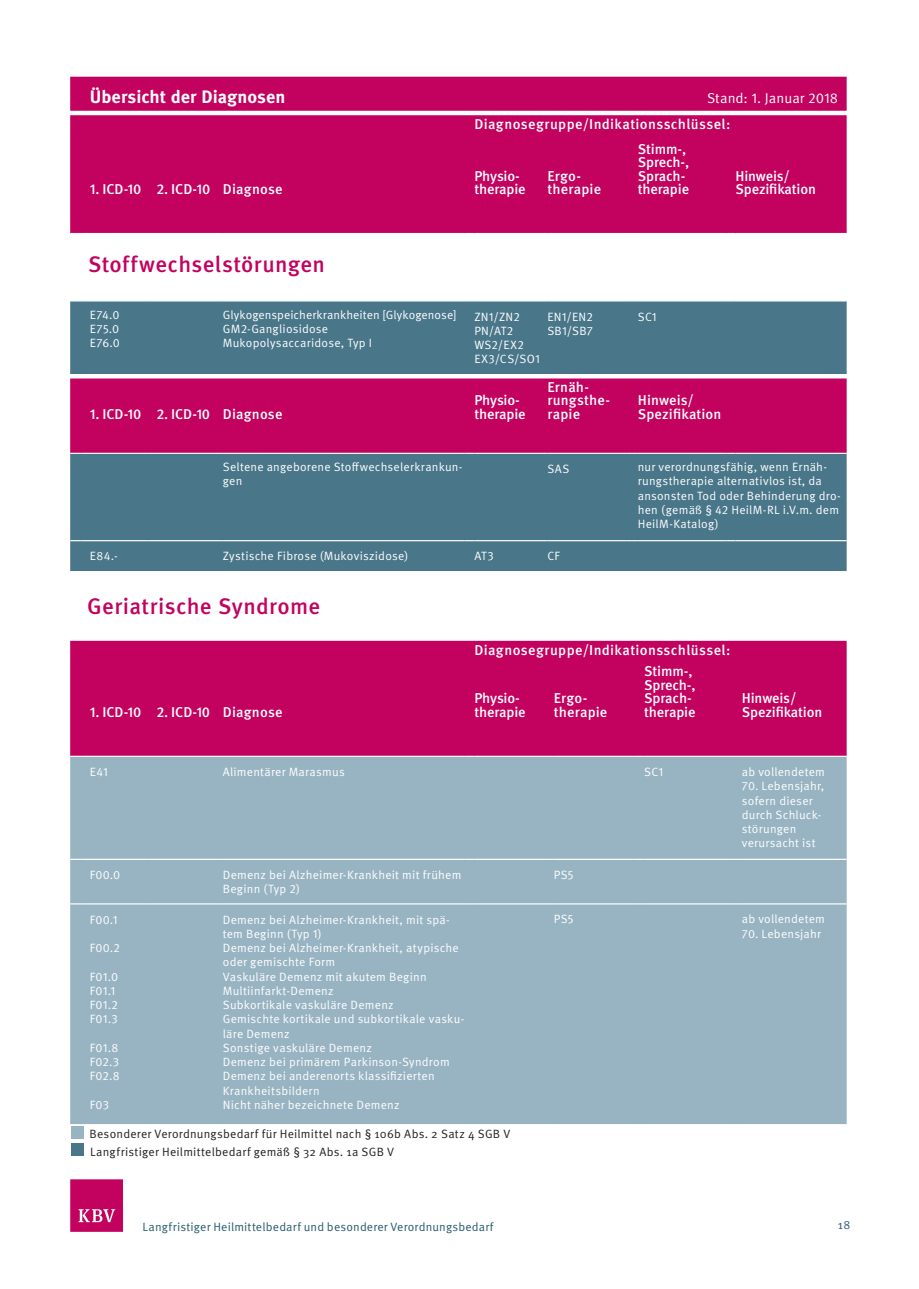
<style>
.page{position:relative;width:919px;height:1289px;background:#fff}
.page>*{position:absolute;margin:0;border:0;box-sizing:border-box;transform-origin:0 0}
.t1{font:500 22.5px "Meta OT";letter-spacing:.015em;color:#c3015f}
.t2{font:700 18px "Meta OT";color:#fff}
.t3{font:500 14.25px/13.5px "Meta OT";letter-spacing:.005em;color:#fff}
.t4{font:500 14.25px "Meta OT";letter-spacing:.025em;color:#fff}
.t5{font:14.25px "Meta OT Norm";color:#fff}
.t6{font:12px/14.2px "Meta OT Norm";letter-spacing:.015em;color:#fff}
.t7{font:12px/18px "Meta OT Norm";letter-spacing:.02em;color:#231f20}
.t8{font:12px "Meta OT Norm";letter-spacing:.015em;color:#255a6e}
</style>
<div class="page">
<div style="left:70px;top:77px;width:776px;height:156px;background:#c3015f"></div>
<svg style="left:70px;top:301px;width:776px;height:270px;fill:#497689"></svg>
<hr style="left:148px;top:453px;width:75px;height:1px;background:#fff">
<hr style="left:223px;top:453px;width:242px;height:1px;background:#fff">
<hr style="left:474px;top:453px;width:73px;height:1px;background:#fff">
<hr style="left:547px;top:453px;width:79px;height:1px;background:#fff">
<hr style="left:637px;top:453px;width:89px;height:1px;background:#fff">
<hr style="left:735px;top:453px;width:111px;height:1px;background:#fff">
<hr style="left:148px;top:540px;width:75px;height:1px;background:#fff">
<hr style="left:223px;top:540px;width:242px;height:1px;background:#fff">
<hr style="left:474px;top:540px;width:73px;height:1px;background:#fff">
<hr style="left:547px;top:540px;width:79px;height:1px;background:#fff">
<hr style="left:637px;top:540px;width:89px;height:1px;background:#fff">
<hr style="left:735px;top:540px;width:111px;height:1px;background:#fff">
<hr style="left:81px;top:453px;width:67px;height:1px;background:#fff">
<hr style="left:81px;top:540px;width:67px;height:1px;background:#fff">
<div style="left:70px;top:641px;width:776px;height:114px;background:#c3015f"></div>
<div style="left:70px;top:757px;width:776px;height:367px;background:#98b4c2"></div>
<svg style="left:70px;top:755px;width:11px;height:2px"></svg>
<svg style="left:633px;top:755px;width:11px;height:2px"></svg>
<hr style="left:148px;top:858px;width:75px;height:1px;background:#fff">
<hr style="left:223px;top:858px;width:242px;height:1px;background:#fff">
<hr style="left:474px;top:858px;width:72px;height:1px;background:#fff">
<hr style="left:553px;top:858px;width:80px;height:1px;background:#fff">
<hr style="left:644px;top:858px;width:89px;height:1px;background:#fff">
<hr style="left:741px;top:858px;width:105px;height:1px;background:#fff">
<hr style="left:81px;top:858px;width:67px;height:1px;background:#fff">
<hr style="left:148px;top:903px;width:75px;height:1px;background:#fff">
<hr style="left:223px;top:903px;width:242px;height:1px;background:#fff">
<hr style="left:474px;top:903px;width:72px;height:1px;background:#fff">
<hr style="left:553px;top:903px;width:80px;height:1px;background:#fff">
<hr style="left:644px;top:903px;width:89px;height:1px;background:#fff">
<hr style="left:741px;top:903px;width:105px;height:1px;background:#fff">
<hr style="left:81px;top:903px;width:67px;height:1px;background:#fff">
<div style="left:71px;top:1125px;width:12px;height:13px;background:#98b4c2"></div>
<div style="left:71px;top:1143px;width:13px;height:13px;background:#497689"></div>
<img style="left:70px;top:1179px;width:52px;height:52px">
<h2 class="t2" style="left:90px;top:85px;width:197px">Übersicht der Diagnosen</h2>
<p class="t5" style="left:707px;top:89px;width:133px">Stand: 1. Januar 2018</p>
<p class="t4" style="left:474px;top:115px;width:257px">Diagnosegruppe/Indikationsschlüssel:</p>
<p class="t3" style="left:90px;top:183px;width:194px">1. ICD-10 2. ICD-10 Diagnose</p>
<p class="t3" style="left:474px;top:169px;width:53px">Physio&shy;therapie</p>
<p class="t3" style="left:547px;top:169px;width:55px">Ergo&shy;therapie</p>
<p class="t3" style="left:637px;top:142px;width:53px">Stimm-,<br>Sprech-,<br>Sprach&shy;therapie</p>
<p class="t3" style="left:735px;top:169px;width:82px">Hinweis/<br>Spezifikation</p>
<h1 class="t1" style="left:88px;top:250px;width:238px">Stoffwechselstörungen</h1>
<p class="t6" style="left:90px;top:307px;width:31px;text-align:justify">E74.0<br>E75.0<br>E76.0</p>
<p class="t6" style="left:223px;top:307px;width:235px">Glykogenspeicherkrankheiten [Glykogenose]<br>GM2-Gangliosidose<br>Mukopolysaccaridose, Typ I</p>
<p class="t6" style="left:474px;top:309px;width:67px">ZN1/ZN2<br>PN/AT2<br>WS2/EX2<br>EX3/CS/SO1</p>
<p class="t6" style="left:547px;top:309px;width:47px">EN1/EN2<br>SB1/SB7</p>
<p class="t6" style="left:637px;top:309px;width:20px">SC1</p>
<p class="t3" style="left:90px;top:407px;width:194px">1. ICD-10 2. ICD-10 Diagnose</p>
<p class="t3" style="left:474px;top:394px;width:53px">Physio&shy;therapie</p>
<p class="t3" style="left:547px;top:380px;width:64px">Ernäh&shy;rungsthe&shy;rapie</p>
<p class="t3" style="left:637px;top:394px;width:85px">Hinweis/<br>Spezifikation</p>
<p class="t6" style="left:223px;top:460px;width:241px">Seltene angeborene Stoffwechselerkrankun&shy;gen</p>
<p class="t6" style="left:547px;top:462px;width:23px">SAS</p>
<p class="t6" style="left:637px;top:460px;width:204px">nur verordnungsfähig, wenn Ernäh&shy;rungstherapie alternativlos ist, da ansonsten Tod oder Behinderung dro&shy;hen (gemäß § 42 HeilM-RL i.V.m. dem<br>HeilM-Katalog)</p>
<p class="t6" style="left:90px;top:549px;width:29px">E84.-</p>
<p class="t6" style="left:223px;top:549px;width:187px">Zystische Fibrose (Mukoviszidose)</p>
<p class="t6" style="left:474px;top:549px;width:21px">AT3</p>
<p class="t6" style="left:547px;top:549px;width:14px">CF</p>
<h1 class="t1" style="left:87px;top:591px;width:234px">Geriatrische Syndrome</h1>
<p class="t4" style="left:474px;top:641px;width:257px">Diagnosegruppe/Indikationsschlüssel:</p>
<p class="t3" style="left:90px;top:705px;width:194px">1. ICD-10 2. ICD-10 Diagnose</p>
<p class="t3" style="left:474px;top:692px;width:53px">Physio&shy;therapie</p>
<p class="t3" style="left:553px;top:692px;width:55px">Ergo&shy;therapie</p>
<p class="t3" style="left:644px;top:665px;width:53px">Stimm-,<br>Sprech-,<br>Sprach&shy;therapie</p>
<p class="t3" style="left:741px;top:692px;width:82px">Hinweis/<br>Spezifikation</p>
<p class="t6" style="left:90px;top:764px;width:19px">E41</p>
<p class="t6" style="left:223px;top:764px;width:123px">Alimentärer Marasmus</p>
<p class="t6" style="left:644px;top:764px;width:20px">SC1</p>
<p class="t6" style="left:741px;top:764px;width:85px">ab vollendetem</p>
<p class="t6" style="left:741px;top:779px;width:84px">70. Lebensjahr, sofern dieser durch Schluck&shy;störungen verursacht ist</p>
<p class="t6" style="left:90px;top:867px;width:32px">F00.0</p>
<p class="t6" style="left:223px;top:867px;width:240px">Demenz bei Alzheimer-Krankheit mit frühem<br>Beginn (Typ 2)</p>
<p class="t6" style="left:553px;top:867px;width:22px">PS5</p>
<p class="t6" style="left:90px;top:912px;width:29px">F00.1</p>
<p class="t6" style="left:90px;top:940px;width:32px">F00.2</p>
<p class="t6" style="left:90px;top:969px;width:30px">F01.0<br>F01.1<br>F01.2<br>F01.3</p>
<p class="t6" style="left:90px;top:1040px;width:31px">F01.8<br>F02.3<br>F02.8</p>
<p class="t6" style="left:90px;top:1097px;width:21px">F03</p>
<p class="t6" style="left:223px;top:912px;width:243px">Demenz bei Alzheimer-Krankheit, mit spä&shy;tem Beginn (Typ 1)<br>Demenz bei Alzheimer-Krankheit, atypische oder gemischte Form<br>Vaskuläre Demenz mit akutem Beginn<br>Multiinfarkt-Demenz<br>Subkortikale vaskuläre Demenz<br>Gemischte kortikale und subkortikale vasku&shy;läre Demenz<br>Sonstige vaskuläre Demenz<br>Demenz bei primärem Parkinson-Syndrom<br>Demenz bei anderenorts klassifizierten<br>Krankheitsbildern<br>Nicht näher bezeichnete Demenz</p>
<p class="t6" style="left:553px;top:912px;width:22px">PS5</p>
<p class="t6" style="left:741px;top:912px;width:85px">ab vollendetem</p>
<p class="t6" style="left:741px;top:926px;width:81px">70. Lebensjahr</p>
<p class="t7" style="left:89px;top:1125px;width:422px">Besonderer Verordnungsbedarf für Heilmittel nach § 106b Abs. 2 Satz 4 SGB V<br>Langfristiger Heilmittelbedarf gemäß § 32 Abs. 1a SGB V</p>
<p class="t8" style="left:142px;top:1219px;width:352px">Langfristiger Heilmittelbedarf und besonderer Verordnungsbedarf</p>
<p class="t8" style="left:837px;top:1217px;width:14px">18</p>
</div>
